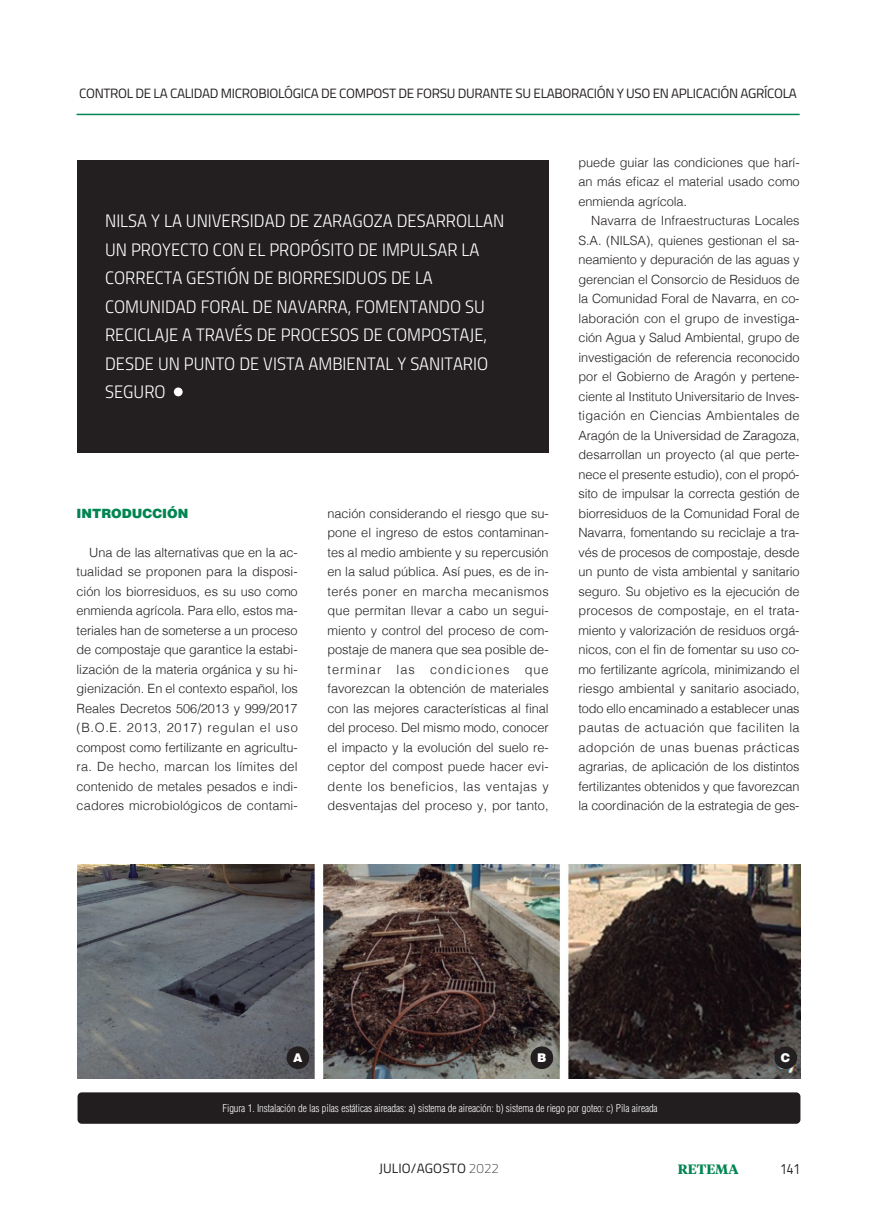
<style>
.page{position:relative;width:872px;height:1212px;background:#fff}
.page>*{position:absolute;margin:0;border:0;box-sizing:border-box;transform-origin:0 0}
.t1{font:18px/28.5px "Titillium Light Upright";color:#fff}
.t2{font:15px "Titillium";color:#231f20;scale:.8 1}
.t3{font:13.5px "Titillium";letter-spacing:-.025em;color:#231f20}
.t4{font:13.5px "Titillium";letter-spacing:.01em;color:#231f20}
.t5{font:700 13.5px "Tiempos Headline";color:#018552}
.t6{font:300 12.75px/19.5px "Helvetica";color:#231f20;text-align:justify}
.t7{font:900 12.75px "Helvetica";color:#018552}
.t8{font:900 12px "Helvetica";color:#fff}
.t9{font:300 condensed 10.5px "Helvetica";letter-spacing:-.01em;color:#fff}
.s1{font-weight:100}
</style>
<div class="page">
<hr style="left:77px;top:114px;width:722px;height:1px;background:#018552">
<div style="left:78px;top:160px;width:471px;height:292px;background:#231f20"></div>
<div style="left:174px;top:387px;width:9px;height:9px;background:#fff;border-radius:50%"></div>
<img style="left:78px;top:864px;width:723px;height:215px">
<div style="left:78px;top:1092px;width:722px;height:32px;background:#221e1f;border-radius:4px"></div>
<div style="left:286px;top:1046px;width:23px;height:23px;background:#231f20;border-radius:50%"></div>
<div style="left:530px;top:1046px;width:23px;height:23px;background:#231f20;border-radius:50%"></div>
<div style="left:774px;top:1046px;width:23px;height:23px;background:#231f20;border-radius:50%"></div>
<p class="t3" style="left:79px;top:83px;width:719px">CONTROL DE LA CALIDAD MICROBIOLÓGICA DE COMPOST DE FORSU DURANTE SU ELABORACIÓN Y USO EN APLICACIÓN AGRÍCOLA</p>
<p class="t1" style="left:105px;top:206px;width:400px">NILSA Y LA UNIVERSIDAD DE ZARAGOZA DESARROLLAN UN PROYECTO CON EL PROPÓSITO DE IMPULSAR LA CORRECTA GESTIÓN DE BIORRESIDUOS DE LA COMUNIDAD FORAL DE NAVARRA, FOMENTANDO SU RECICLAJE A TRAVÉS DE PROCESOS DE COMPOSTAJE, DESDE UN PUNTO DE VISTA AMBIENTAL Y SANITARIO SEGURO</p>
<p class="t7" style="left:77px;top:505px;width:113px">INTRODUCCIÓN</p>
<p class="t6" style="left:77px;top:543px;width:223px;text-indent:13px">Una de las alternativas que en la ac&shy;tualidad se proponen para la disposi&shy;ción los biorresiduos, es su uso como enmienda agrícola. Para ello, estos ma&shy;teriales han de someterse a un proceso de compostaje que garantice la estabi&shy;lización de la materia orgánica y su hi&shy;gienización. En el contexto español, los Reales Decretos 506/2013 y 999/2017 (B.O.E. 2013, 2017) regulan el uso compost como fertilizante en agricultu&shy;ra. De hecho, marcan los límites del contenido de metales pesados e indi&shy;cadores microbiológicos de contami-</p>
<p class="t6" style="left:327px;top:504px;width:223px">nación considerando el riesgo que su&shy;pone el ingreso de estos contaminan&shy;tes al medio ambiente y su repercusión en la salud pública. Así pues, es de in&shy;terés poner en marcha mecanismos que permitan llevar a cabo un segui&shy;miento y control del proceso de com&shy;postaje de manera que sea posible de&shy;terminar las condiciones que favorezcan la obtención de materiales con las mejores características al final del proceso. Del mismo modo, conocer el impacto y la evolución del suelo re&shy;ceptor del compost puede hacer evi&shy;dente los beneficios, las ventajas y desventajas del proceso y, por tanto,</p>
<p class="t6" style="left:578px;top:153px;width:223px">puede guiar las condiciones que harí&shy;an más eficaz el material usado como enmienda agrícola.</p>
<p class="t6" style="left:578px;top:212px;width:223px;text-indent:13px">Navarra de Infraestructuras Locales S.A. (NILSA), quienes gestionan el sa&shy;neamiento y depuración de las aguas y gerencian el Consorcio de Residuos de la Comunidad Foral de Navarra, en co&shy;laboración con el grupo de investiga&shy;ción Agua y Salud Ambiental, grupo de investigación de referencia reconocido por el Gobierno de Aragón y pertene&shy;ciente al Instituto Universitario de Inves&shy;tigación en Ciencias Ambientales de Aragón de la Universidad de Zaragoza, desarrollan un proyecto (al que perte&shy;nece el presente estudio), con el propó&shy;sito de impulsar la correcta gestión de biorresiduos de la Comunidad Foral de Navarra, fomentando su reciclaje a tra&shy;vés de procesos de compostaje, desde un punto de vista ambiental y sanitario seguro. Su objetivo es la ejecución de procesos de compostaje, en el trata&shy;miento y valorización de residuos orgá&shy;nicos, con el fin de fomentar su uso co&shy;mo fertilizante agrícola, minimizando el riesgo ambiental y sanitario asociado, todo ello encaminado a establecer unas pautas de actuación que faciliten la adopción de unas buenas prácticas agrarias, de aplicación de los distintos fertilizantes obtenidos y que favorezcan la coordinación de la estrategia de ges-</p>
<p class="t8" style="left:293px;top:1049px;width:11px">A</p>
<p class="t8" style="left:537px;top:1049px;width:11px">B</p>
<p class="t8" style="left:781px;top:1049px;width:11px">C</p>
<p class="t9" style="left:222px;top:1102px;width:436px">Figura 1. Instalación de las pilas estáticas aireadas: a) sistema de aireación: b) sistema de riego por goteo: c) Pila aireada</p>
<p class="t4" style="left:379px;top:1159px;width:122px">JULIO/AGOSTO <span class="s1">2022</span></p>
<p class="t5" style="left:677px;top:1160px;width:62px">RETEMA</p>
<p class="t2" style="left:780px;top:1157px;width:27px">141</p>
</div>
